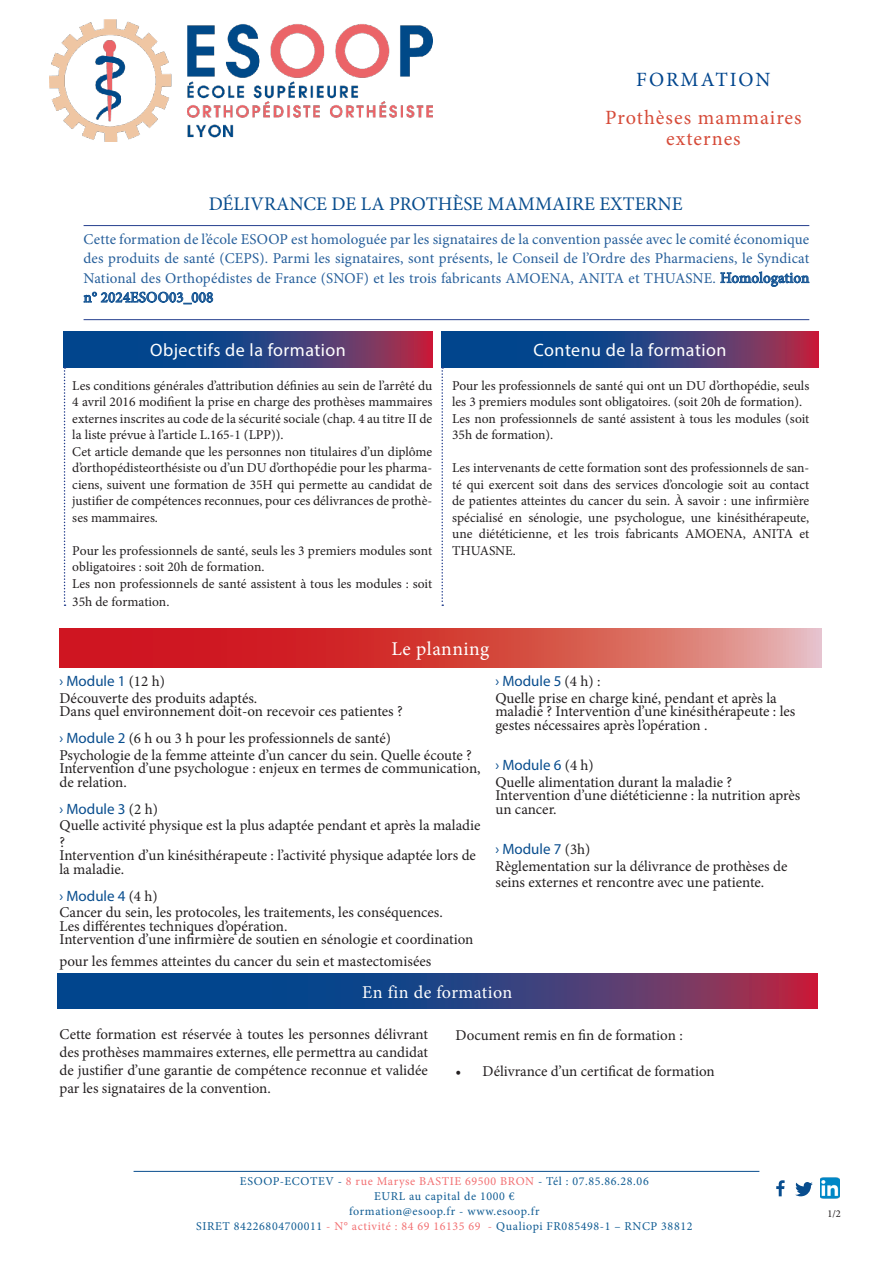
<style>
.page{position:relative;width:893px;height:1263px;background:#fff}
.page>*{position:absolute;margin:0;border:0;box-sizing:border-box;transform-origin:0 0}
.t1{font:20.25px/21px "Minion Pro";letter-spacing:.05em;color:#d64b39;text-align:center}
.t2{font:20.25px "Minion Pro";letter-spacing:.095em;color:#01458d}
.t3{font:19.5px "Minion Pro";letter-spacing:.025em;color:#fff}
.t4{font:19.2px "Minion Pro";color:#084d8e}
.t5{font:18px "Myriad Pro";letter-spacing:.025em;color:#fff}
.t6{font:18px "Minion Pro";letter-spacing:.025em;color:#fff}
.t7{font:15px/16.5px "Minion Pro";color:#231f20}
.t8{font:15px/19.5px "Minion Pro";letter-spacing:.01em;color:#265f9b;text-align:justify}
.t9{font:13.5px/16.5px "Minion Pro";color:#231f20}
.t10{font:12px "Minion Pro";letter-spacing:.05em;color:#105c93}
.t11{font:10.5px "Minion Pro";color:#231f20}
.s1{color:#084d8e}
.s2{font-family:"Myriad Pro";color:#084d8e}
.s3{color:#f27072}
</style>
<div class="page">
<hr style="left:84px;top:225px;width:725px;height:1px;background:#253f8e">
<svg style="left:64px;top:332px;width:368px;height:35px;background:#363f7b"></svg>
<svg style="left:441px;top:332px;width:377px;height:35px;background:#363f7b"></svg>
<svg style="left:64px;top:367px;width:2px;height:239px"></svg>
<svg style="left:441px;top:367px;width:2px;height:239px"></svg>
<hr style="left:134px;top:1171px;width:625px;height:1px;background:#084d8e">
<hr style="left:84px;top:319px;width:725px;height:1px;background:#253f8e">
<svg style="left:776px;top:1180px;width:9px;height:16px"></svg>
<svg style="left:795px;top:1182px;width:18px;height:14px"></svg>
<svg style="left:57px;top:973px;width:760px;height:36px;background:#363f7a"></svg>
<svg style="left:59px;top:629px;width:762px;height:38px;background:#d54847"></svg>
<img style="left:820px;top:1177px;width:19px;height:22px">
<img style="left:49px;top:19px;width:383px;height:122px">
<p class="t2" style="left:636px;top:66px;width:136px">FORMATION</p>
<p class="t1" style="left:605px;top:107px;width:198px">Prothèses mammaires externes</p>
<p class="t4" style="left:209px;top:191px;width:476px">DÉLIVRANCE DE LA PROTHÈSE MAMMAIRE EXTERNE</p>
<p class="t8" style="left:84px;top:229px;width:727px">Cette formation de l’école ESOOP est homologuée par les signataires de la convention passée avec le comité économique des produits de santé (CEPS). Parmi les signataires, sont présents, le Conseil de l’Ordre des Pharmaciens, le Syndicat National des Orthopédistes de France (SNOF) et les trois fabricants AMOENA, ANITA et THUASNE. <span class="s1">Homologation n° 2024ESOO03_008</span></p>
<p class="t5" style="left:150px;top:338px;width:197px">Objectifs de la formation</p>
<p class="t5" style="left:534px;top:338px;width:194px">Contenu de la formation</p>
<p class="t9" style="left:72px;top:377px;width:362px;text-align:justify">Les conditions générales d’attribution définies au sein de l’arrêté du 4 avril 2016 modifient la prise en charge des prothèses mammaires externes inscrites au code de la sécurité sociale (chap. 4 au titre II de la liste prévue à l’article L.165-1 (LPP)).</p>
<p class="t9" style="left:72px;top:443px;width:362px;text-align:justify">Cet article demande que les personnes non titulaires d’un diplôme d’orthopédisteorthésiste ou d’un DU d’orthopédie pour les pharma&shy;ciens, suivent une formation de 35H qui permette au candidat de justifier de compétences reconnues, pour ces délivrances de prothè&shy;ses mammaires.</p>
<p class="t9" style="left:72px;top:542px;width:362px">Pour les professionnels de santé, seuls les 3 premiers modules sont obligatoires : soit 20h de formation.</p>
<p class="t9" style="left:72px;top:575px;width:362px;line-height:18px">Les non professionnels de santé assistent à tous les modules : soit<br>35h de formation.</p>
<p class="t9" style="left:452px;top:377px;width:359px">Pour les professionnels de santé qui ont un DU d’orthopédie, seuls les 3 premiers modules sont obligatoires. (soit 20h de formation).</p>
<p class="t9" style="left:452px;top:410px;width:359px">Les non professionnels de santé assistent à tous les modules (soit<br>35h de formation).</p>
<p class="t9" style="left:452px;top:460px;width:359px;text-align:justify">Les intervenants de cette formation sont des professionnels de san&shy;té qui exercent soit dans des services d’oncologie soit au contact de patientes atteintes du cancer du sein. À savoir : une infirmière spécialisé en sénologie, une psychologue, une kinésithérapeute, une diététicienne, et les trois fabricants AMOENA, ANITA et THUASNE.</p>
<p class="t3" style="left:391px;top:636px;width:99px">Le planning</p>
<p class="t7" style="left:59px;top:673px;width:199px"><span class="s2">› Module 1</span> (12 h)<br>Découverte des produits adaptés.</p>
<p class="t7" style="left:59px;top:703px;width:345px">Dans quel environnement doit-on recevoir ces patientes ?</p>
<p class="t7" style="left:59px;top:730px;width:414px"><span class="s2">› Module 2</span> (6 h ou 3 h pour les professionnels de santé)<br>Psychologie de la femme atteinte d’un cancer du sein. Quelle écoute ?</p>
<p class="t7" style="left:59px;top:762px;width:423px;line-height:13.5px">Intervention d’une psychologue : enjeux en termes de communication, de relation.</p>
<p class="t7" style="left:59px;top:801px;width:423px"><span class="s2">› Module 3</span> (2 h)<br>Quelle activité physique est la plus adaptée pendant et après la maladie ?</p>
<p class="t7" style="left:59px;top:849px;width:418px;line-height:13.5px">Intervention d’un kinésithérapeute : l’activité physique adaptée lors de la maladie.</p>
<p class="t7" style="left:59px;top:888px;width:385px"><span class="s2">› Module 4</span> (4 h)<br>Cancer du sein, les protocoles, les traitements, les conséquences.</p>
<p class="t7" style="left:59px;top:918px;width:229px">Les différentes techniques d’opération.</p>
<p class="t7" style="left:59px;top:929px;width:415px;line-height:21.6px">Intervention d’une infirmière de soutien en sénologie et coordination pour les femmes atteintes du cancer du sein et mastectomisées</p>
<p class="t7" style="left:495px;top:673px;width:283px"><span class="s2">› Module 5</span> (4 h) :<br>Quelle prise en charge kiné, pendant et après la</p>
<p class="t7" style="left:495px;top:705px;width:302px;line-height:13.5px">maladie ? Intervention d’une kinésithérapeute : les gestes nécessaires après l’opération .</p>
<p class="t7" style="left:495px;top:757px;width:238px"><span class="s2">› Module 6</span> (4 h)<br>Quelle alimentation durant la maladie ?</p>
<p class="t7" style="left:495px;top:789px;width:306px;line-height:13.5px">Intervention d’une diététicienne : la nutrition après un cancer.</p>
<p class="t7" style="left:495px;top:841px;width:294px"><span class="s2">› Module 7</span> (3h)<br>Règlementation sur la délivrance de prothèses de seins externes et rencontre avec une patiente.</p>
<p class="t6" style="left:362px;top:980px;width:152px">En fin de formation</p>
<p class="t7" style="left:59px;top:1026px;width:370px;line-height:18px;text-align:justify">Cette formation est réservée à toutes les personnes délivrant des prothèses mammaires externes, elle permettra au candidat de justifier d’une garantie de compétence reconnue et validée par les signataires de la convention.</p>
<p class="t7" style="left:456px;top:1027px;width:229px">Document remis en fin de formation :</p>
<p class="t7" style="left:456px;top:1063px;width:261px">• Délivrance d’un certificat de formation</p>
<p class="t10" style="left:240px;top:1173px;width:410px">ESOOP-ECOTEV - <span class="s3">8 rue Maryse BASTIE 69500 BRON</span> - Tél : 07.85.86.28.06</p>
<p class="t10" style="left:374px;top:1188px;width:142px">EURL au capital de 1000 €</p>
<p class="t10" style="left:349px;top:1203px;width:192px">formation@esoop.fr - www.esoop.fr</p>
<p class="t10" style="left:196px;top:1218px;width:498px">SIRET 84226804700011 <span class="s3">- N° activité : 84 69 16135 69 -</span> Qualiopi FR085498-1 – RNCP 38812</p>
<p class="t11" style="left:827px;top:1206px;width:15px">1/2</p>
</div>
